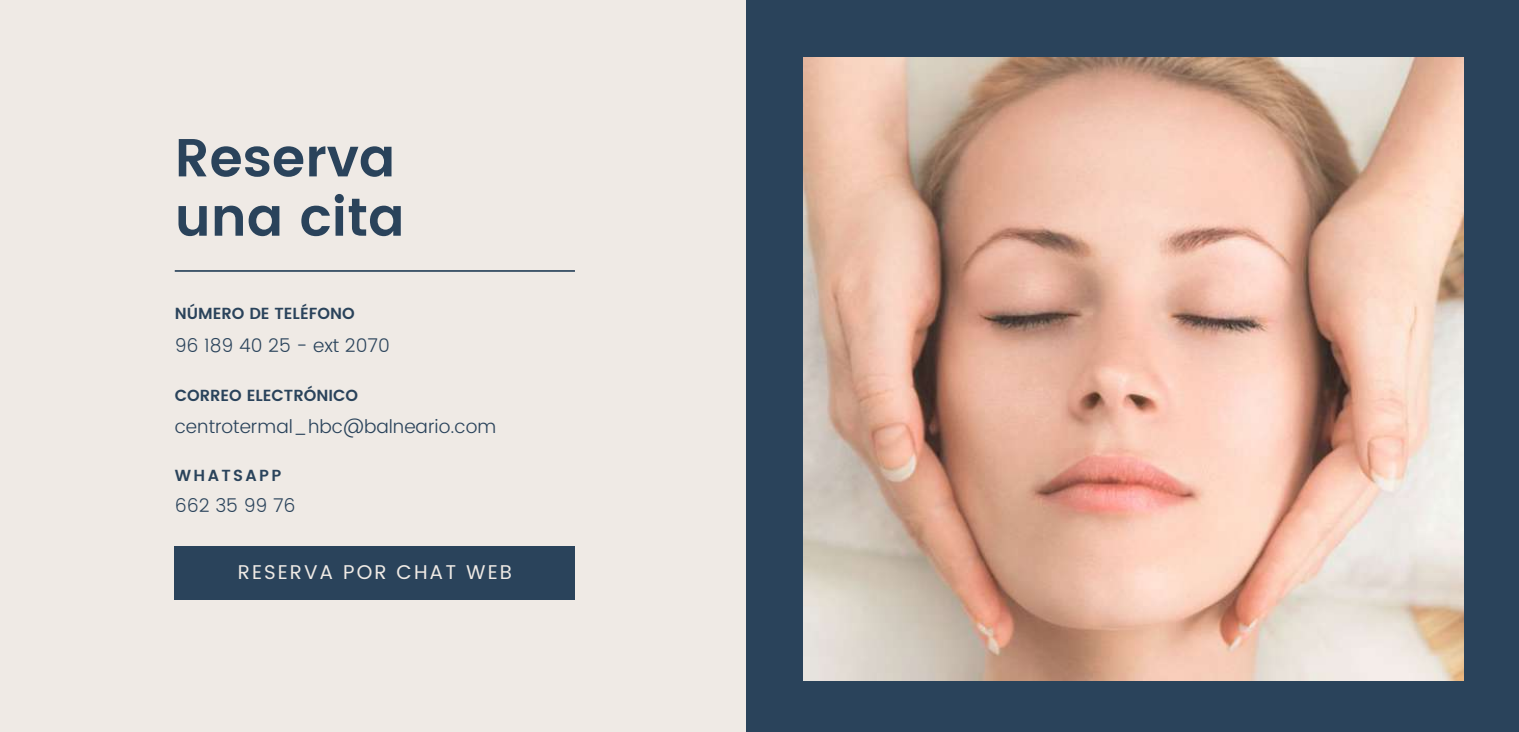
<style>
.page{position:relative;width:1519px;height:732px;background:#fff}
.page>*{position:absolute;margin:0;border:0;box-sizing:border-box;transform-origin:0 0}
.t1{font:600 53.4px/59.2px "Poppins";color:#2a435b}
.t2{font:19.95px "Poppins";letter-spacing:.1em;color:#efeae5}
.t3{font:300 18.75px "Poppins";color:#2a435b}
.t4{font:600 16.05px "Poppins";color:#2a435b}
.t5{font:600 16.05px "Poppins";letter-spacing:.15em;color:#2a435b}
</style>
<div class="page">
<div style="left:0;top:0;width:1519px;height:731px;background:#efeae5"></div>
<div style="left:175px;top:546px;width:400px;height:53px;background:#2a435b"></div>
<svg style="left:175px;top:270px;width:400px;height:2px"></svg>
<div style="left:746px;top:0;width:773px;height:731px;background:#2a435b"></div>
<img style="left:803px;top:58px;width:660px;height:622px">
<h1 class="t1" style="left:175px;top:128px;width:231px">Reserva una cita</h1>
<p class="t4" style="left:175px;top:304px;width:181px">NÚMERO DE TELÉFONO</p>
<p class="t3" style="left:175px;top:334px;width:217px">96 189 40 25 - ext 2070</p>
<p class="t4" style="left:175px;top:386px;width:185px">CORREO ELECTRÓNICO</p>
<p class="t3" style="left:175px;top:416px;width:323px">centrotermal_hbc@balneario.com</p>
<p class="t5" style="left:175px;top:465px;width:108px">WHATSAPP</p>
<p class="t3" style="left:175px;top:494px;width:122px">662 35 99 76</p>
<p class="t2" style="left:238px;top:560px;width:276px">RESERVA POR CHAT WEB</p>
</div>
